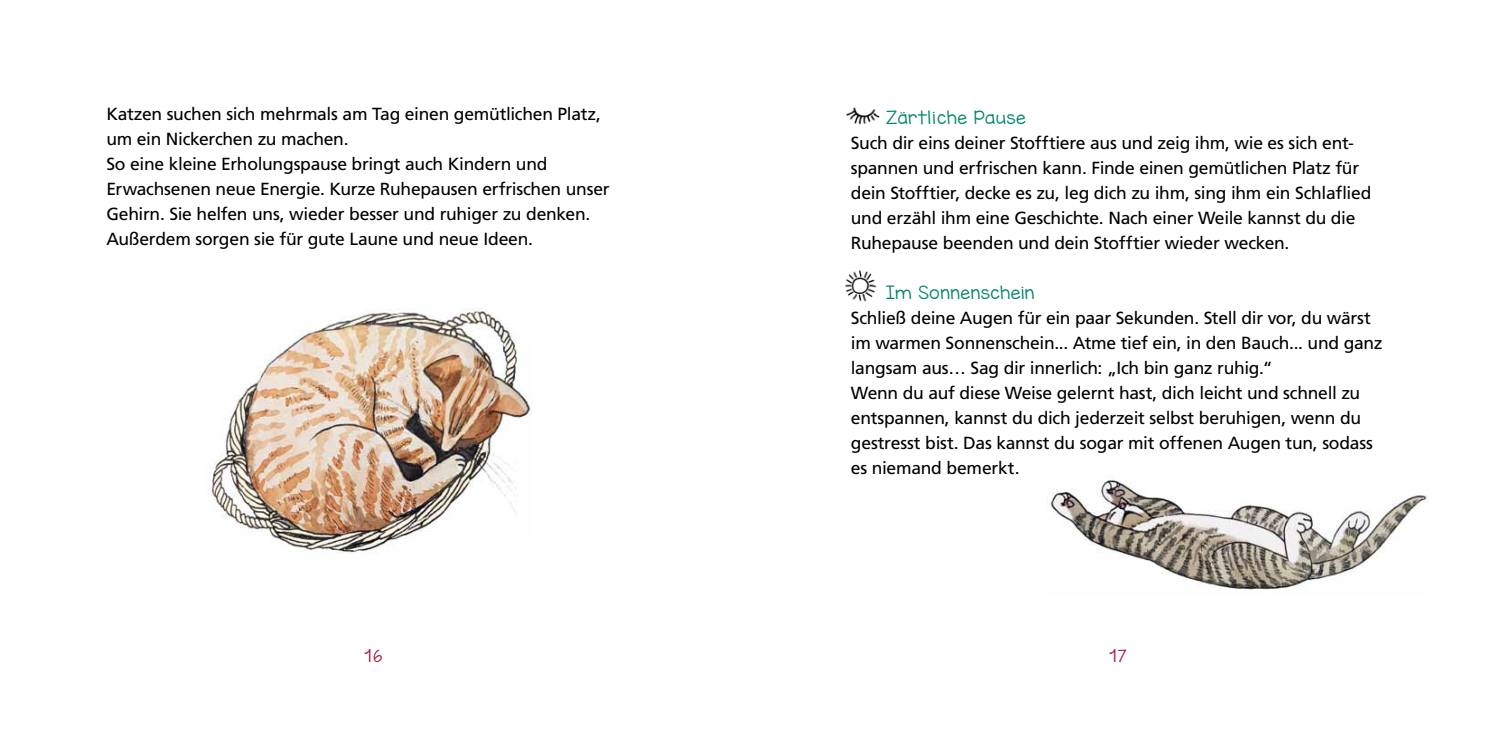
<style>
.page{position:relative;width:1489px;height:745px;background:#fff}
.page>*{position:absolute;margin:0;border:0;box-sizing:border-box;transform-origin:0 0}
.t1{font:18.75px "Gujarati Sangam MN";color:#ab1d41}
.t2{font:17.5px/25px "Frutiger";letter-spacing:-.015em;color:#000}
.t3{font:16.25px "KG Miss Kindergarten";letter-spacing:.055em;color:#008569}
.t4{font:15px "KG Miss Kindergarten";color:#ab1d41}
.s1{font-family:"KG Miss Kindergarten";font-size:15px}
</style>
<div class="page">
<img style="left:211px;top:308px;width:321px;height:245px">
<img style="left:846px;top:107px;width:34px;height:18px">
<img style="left:845px;top:270px;width:32px;height:32px">
<img style="left:1046px;top:480px;width:382px;height:110px">
<p class="t2" style="left:106px;top:101px;width:505px">Katzen suchen sich mehrmals am Tag einen gemütlichen Platz, um ein Nickerchen zu machen.<br>So eine kleine Erholungspause bringt auch Kindern und Erwachsenen neue Energie. Kurze Ruhepausen erfrischen unser Gehirn. Sie helfen uns, wieder besser und ruhiger zu denken.<br>Außerdem sorgen sie für gute Laune und neue Ideen.</p>
<p class="t3" style="left:886px;top:106px;width:141px">Zärtliche Pause</p>
<p class="t2" style="left:850px;top:130px;width:522px">Such dir eins deiner Stofftiere aus und zeig ihm, wie es sich ent&shy;spannen und erfrischen kann. Finde einen gemütlichen Platz für dein Stofftier, decke es zu, leg dich zu ihm, sing ihm ein Schlaflied und erzähl ihm eine Geschichte. Nach einer Weile kannst du die Ruhepause beenden und dein Stofftier wieder wecken.</p>
<p class="t3" style="left:886px;top:281px;width:149px">Im Sonnenschein</p>
<p class="t2" style="left:850px;top:305px;width:533px">Schließ deine Augen für ein paar Sekunden. Stell dir vor, du wärst im warmen Sonnenschein... Atme tief ein, in den Bauch... und ganz langsam aus… Sag dir innerlich: „Ich bin ganz ruhig.“<br>Wenn du auf diese Weise gelernt hast, dich leicht und schnell zu entspannen, kannst du dich jederzeit selbst beruhigen, wenn du gestresst bist. Das kannst du sogar mit offenen Augen tun, sodass es niemand bemerkt.</p>
<p class="t1" style="left:363px;top:643px;width:21px">1<span class="s1">6</span></p>
<p class="t1" style="left:1107px;top:643px;width:20px">1<span class="s1">7</span></p>
<p class="t4" style="left:366px;top:645px;width:14px">16</p>
<p class="t4" style="left:1110px;top:645px;width:13px">17</p>
</div>
